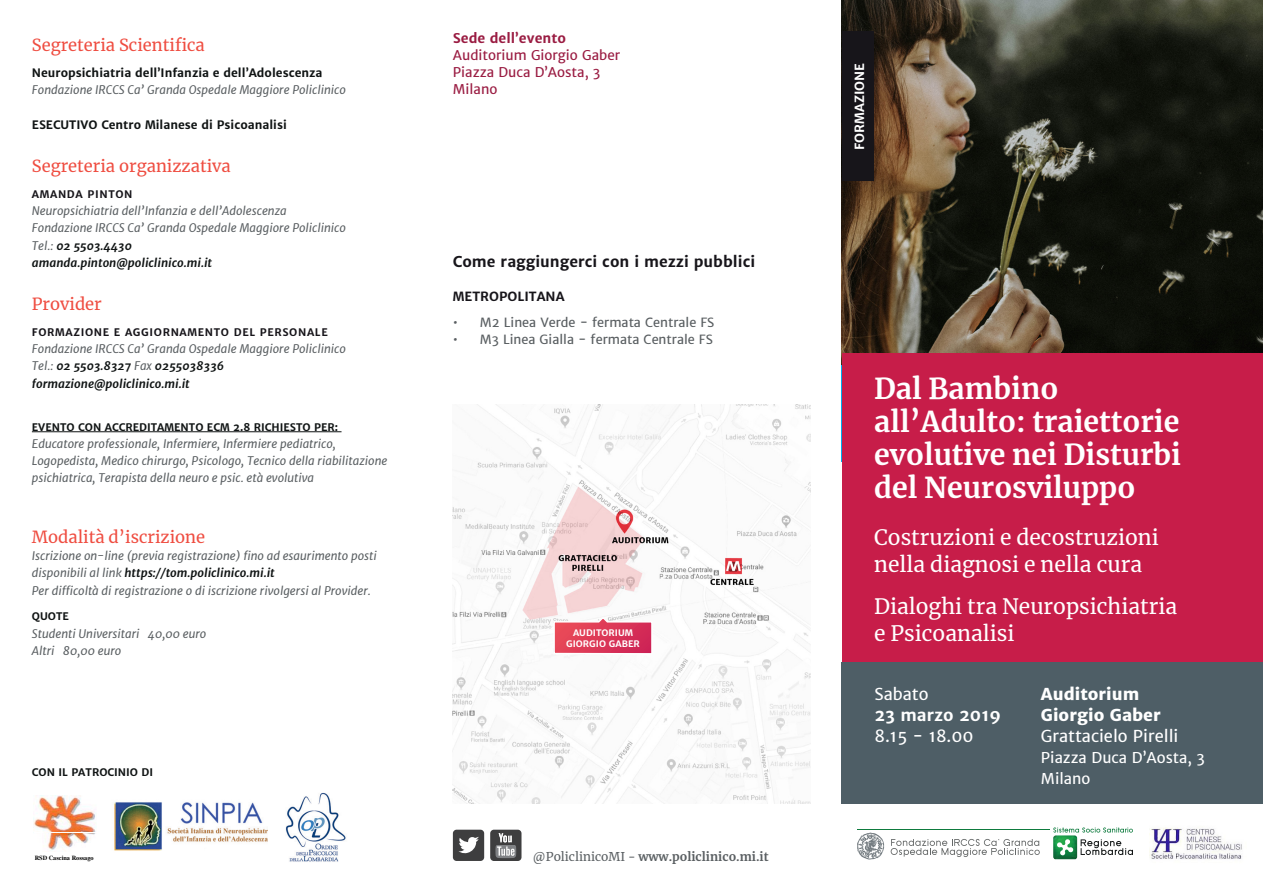
<style>
.page{position:relative;width:1263px;height:893px;background:#fff}
.page>*{position:absolute;margin:0;border:0;box-sizing:border-box;transform-origin:0 0}
.Titolo{font:700 28.5px/33px "Merriweather";color:#fff}
.Sottotitolo{font:21px/27px "Merriweather";color:#fff}
.Descrizione{font:16.5px "Merriweather";color:#ef4d41}
.t1{font:16.5px "Merriweather Sans";color:#fff}
.t2{font:800 16.5px/21px "Merriweather Sans";color:#fff}
.Titolo_sezione{font:16.5px "Merriweather";color:#ef4d41}
.t3{font:700 16.5px "Merriweather Sans";color:#fff}
.t4{font:700 15px "Merriweather Sans";color:#17151a}
.t5{font:15px "Merriweather Sans";color:#fff}
.t6{font:13.5px/17.2px "Merriweather Sans";color:#9a1c42}
.t7{font:700 13.5px "Merriweather Sans";color:#9a1c42}
.t8{font:12.75px "Merriweather Sans";color:#595e61}
.t9{font:700 12.75px "Merriweather Sans";color:#17151a}
.t10{font:700 12.75px "Merriweather Sans";color:#fff}
.t11{font:700 12px "Merriweather";color:#595e61}
.Descrizione-2{font:italic 11.7px/17.2px "Merriweather Sans";color:#595e61}
.Descrizione-3{font:italic 700 11.7px "Merriweather Sans";color:#101414}
.Descrizione-4{font:700 11.7px "Merriweather Sans";color:#101414}
.Titoletto{font:700 10.5px "Merriweather Sans";color:#101414}
.Nome{font:700 10.5px "Merriweather Sans";letter-spacing:.06em;color:#17151a}
.t12{font:700 9px/10.8px "Merriweather Sans";color:#fff;text-align:center}
.t13{font:700 6.3px "Times";color:#000}
.s1{font-weight:400;color:#595e61}
.s2{font-weight:700;color:#101414}
.s3{font-weight:400}
</style>
<div class="page">
<img style="left:842px;top:0;width:421px;height:353px">
<div style="left:842px;top:353px;width:421px;height:317px;background:#c71d49"></div>
<div style="left:842px;top:31px;width:32px;height:150px;background:#17151a"></div>
<div style="left:842px;top:662px;width:421px;height:141px;background:#4e5e66"></div>
<svg style="left:891px;top:839px;width:149px;height:18px"></svg>
<img style="left:1053px;top:835px;width:24px;height:24px">
<svg style="left:1053px;top:827px;width:80px;height:6px"></svg>
<svg style="left:1057px;top:839px;width:16px;height:17px"></svg>
<svg style="left:1080px;top:839px;width:53px;height:16px"></svg>
<hr style="left:857px;top:829px;width:193px;height:1px;background:#0e7b3e">
<svg style="left:857px;top:832px;width:27px;height:27px"></svg>
<hr style="left:32px;top:431px;width:309px;height:1px;background:#101414">
<div style="left:453px;top:830px;width:31px;height:31px;background:#3e3e3f;border-radius:4px"></div>
<svg style="left:458px;top:836px;width:21px;height:18px"></svg>
<div style="left:490px;top:830px;width:31px;height:31px;background:#3e3e3f;border-radius:4px"></div>
<svg style="left:495px;top:833px;width:21px;height:25px"></svg>
<img style="left:1149px;top:827px;width:93px;height:33px">
<img style="left:34px;top:795px;width:62px;height:55px">
<img style="left:35px;top:832px;width:61px;height:1px">
<img style="left:114px;top:802px;width:154px;height:49px">
<img style="left:286px;top:792px;width:60px;height:70px">
<img style="left:453px;top:405px;width:357px;height:398px">
<svg style="left:553px;top:615px;width:100px;height:40px"></svg>
<p class="Titolo_sezione" style="left:32px;top:34px;width:174px">Segreteria Scientifica</p>
<p class="Descrizione-4" style="left:32px;top:65px;width:292px">Neuropsichiatria dell’Infanzia e dell’Adolescenza</p>
<p class="Descrizione-2" style="left:32px;top:81px;width:316px">Fondazione IRCCS Ca’ Granda Ospedale Maggiore Policlinico</p>
<p class="Descrizione-4" style="left:32px;top:117px;width:256px">ESECUTIVO Centro Milanese di Psicoanalisi</p>
<p class="Descrizione" style="left:32px;top:154px;width:200px">Segreteria organizzativa</p>
<p class="Nome" style="left:32px;top:187px;width:102px">AMANDA PINTON</p>
<p class="Descrizione-2" style="left:32px;top:202px;width:316px">Neuropsichiatria dell’Infanzia e dell’Adolescenza<br>Fondazione IRCCS Ca’ Granda Ospedale Maggiore Policlinico</p>
<p class="Descrizione-3" style="left:32px;top:237px;width:102px"><span class="s1">Tel.:</span> 02 5503.4430</p>
<p class="Descrizione-3" style="left:32px;top:255px;width:182px">amanda.pinton@policlinico.mi.it</p>
<p class="Descrizione" style="left:32px;top:292px;width:71px">Provider</p>
<p class="Nome" style="left:32px;top:325px;width:297px">FORMAZIONE E AGGIORNAMENTO DEL PERSONALE</p>
<p class="Descrizione-2" style="left:32px;top:340px;width:316px">Fondazione IRCCS Ca’ Granda Ospedale Maggiore Policlinico</p>
<p class="Descrizione-3" style="left:32px;top:358px;width:194px"><span class="s1">Tel.:</span> 02 5503.8327 <span class="s1">Fax</span> 0255038336</p>
<p class="Descrizione-3" style="left:32px;top:375px;width:159px">formazione@policlinico.mi.it</p>
<p class="Titoletto" style="left:32px;top:420px;width:308px">EVENTO CON ACCREDITAMENTO ECM 2.8 RICHIESTO PER:</p>
<p class="Descrizione-2" style="left:32px;top:435px;width:357px">Educatore professionale, Infermiere, Infermiere pediatrico,<br>Logopedista, Medico chirurgo, Psicologo, Tecnico della riabilitazione psichiatrica, Terapista della neuro e psic. età evolutiva</p>
<p class="Descrizione" style="left:32px;top:525px;width:175px">Modalità d’iscrizione</p>
<p class="Descrizione-2" style="left:32px;top:547px;width:346px">Iscrizione on-line (previa registrazione) fino ad esaurimento posti disponibili al link <span class="s2">https://tom.policlinico.mi.it</span></p>
<p class="Descrizione-2" style="left:32px;top:581px;width:341px">Per difficoltà di registrazione o di iscrizione rivolgersi al Provider.</p>
<p class="Titoletto" style="left:32px;top:610px;width:39px">QUOTE</p>
<p class="Descrizione-2" style="left:32px;top:625px;width:176px">Studenti Universitari 40,00 euro</p>
<p class="Descrizione-2" style="left:32px;top:642px;width:91px">Altri 80,00 euro</p>
<p class="Titoletto" style="left:32px;top:765px;width:123px">CON IL PATROCINIO DI</p>
<p class="t13" style="left:35px;top:856px;width:60px">RSD Cascina Rossago</p>
<p class="t7" style="left:453px;top:29px;width:115px">Sede dell’evento</p>
<p class="t6" style="left:453px;top:46px;width:169px">Auditorium Giorgio Gaber<br>Piazza Duca D’Aosta, 3</p>
<p class="t6" style="left:453px;top:81px;width:46px">Milano</p>
<p class="t4" style="left:453px;top:252px;width:304px">Come raggiungerci con i mezzi pubblici</p>
<p class="t9" style="left:453px;top:288px;width:113px">METROPOLITANA</p>
<p class="t8" style="left:453px;top:314px;width:263px">• M2 Linea Verde - fermata Centrale FS</p>
<p class="t8" style="left:453px;top:332px;width:261px">• M3 Linea Gialla - fermata Centrale FS</p>
<p class="t12" style="left:566px;top:627px;width:75px">AUDITORIUM<br>GIORGIO GABER</p>
<p class="t11" style="left:533px;top:848px;width:237px"><span class="s3">@PoliclinicoMI -</span> www.policlinico.mi.it</p>
<p class="t10" style="left:851px;top:150px;width:89px;rotate:-90deg">FORMAZIONE</p>
<p class="Titolo" style="left:874px;top:371px;width:308px">Dal Bambino all’Adulto: traiettorie evolutive nei Disturbi del Neurosviluppo</p>
<p class="Sottotitolo" style="left:874px;top:523px;width:286px">Costruzioni e decostruzioni nella diagnosi e nella cura</p>
<p class="Sottotitolo" style="left:874px;top:592px;width:304px">Dialoghi tra Neuropsichiatria e Psicoanalisi</p>
<p class="t1" style="left:874px;top:683px;width:55px">Sabato</p>
<p class="t3" style="left:874px;top:704px;width:128px">23 marzo 2019</p>
<p class="t1" style="left:874px;top:725px;width:101px">8.15 - 18.00</p>
<p class="t2" style="left:1041px;top:684px;width:121px">Auditorium<br>Giorgio Gaber</p>
<p class="t1" style="left:1041px;top:726px;width:139px">Grattacielo Pirelli</p>
<p class="t5" style="left:1041px;top:748px;width:166px">Piazza Duca D’Aosta, 3</p>
<p class="t5" style="left:1041px;top:769px;width:51px">Milano</p>
</div>
